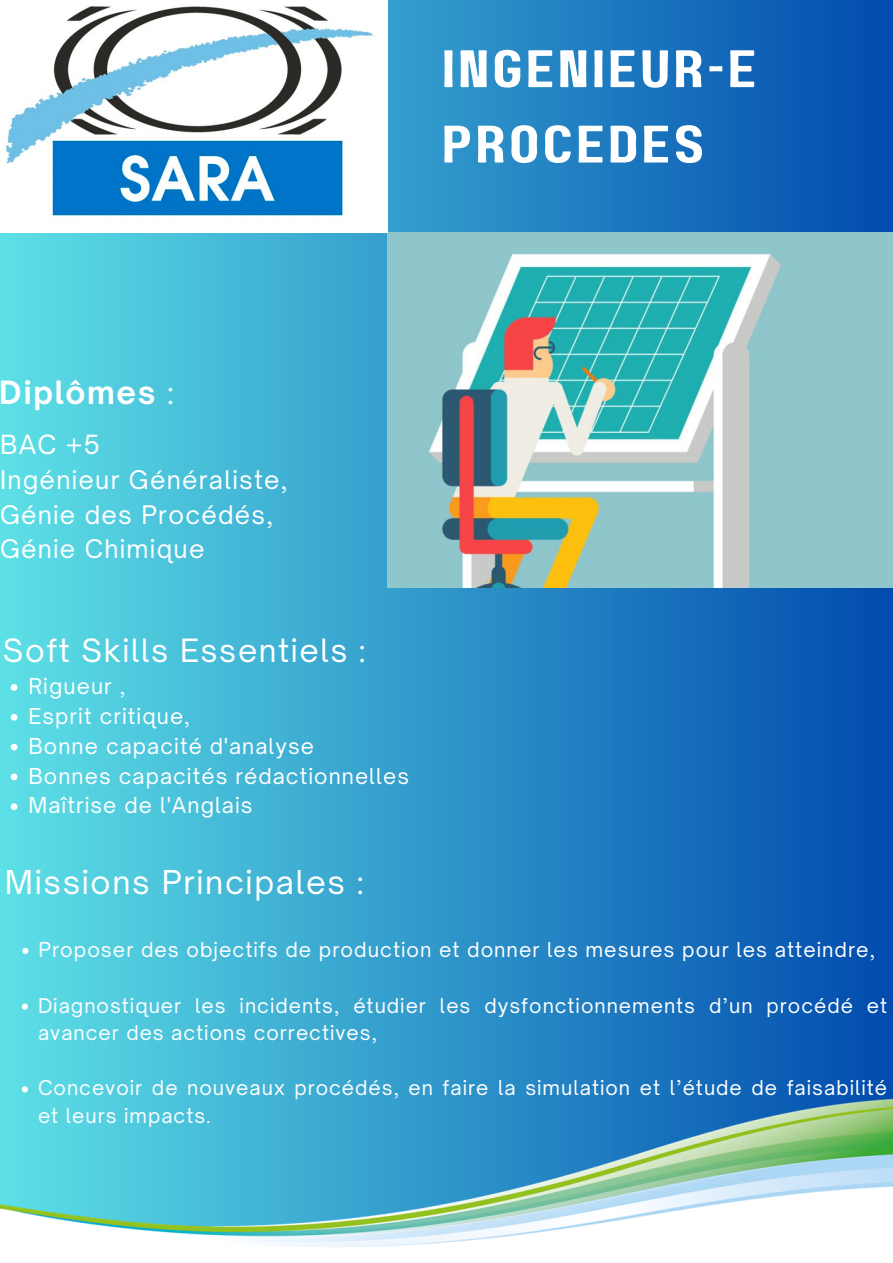
<style>
.page{position:relative;width:893px;height:1263px;background:#fff}
.page>*{position:absolute;margin:0;border:0;box-sizing:border-box;transform-origin:0 0}
.t1{font:52.65px/75.4px "Paalalabas Display Wide BETA";letter-spacing:.05em;color:#fff}
.t2{font:31.5px "Open Sauce One";letter-spacing:.05em;color:#fff}
.t3{font:30.75px "Open Sauce One";letter-spacing:.05em;color:#fff}
.t4{font:700 30.75px "Open Sauce One";letter-spacing:.05em;color:#fff}
.t5{font:25.28px "Open Sauce One";color:#fff}
.t6{font:24.53px/34.9px "Open Sauce One";letter-spacing:.05em;color:#fff}
.t7{font:21px/29.8px "Open Sauce One";letter-spacing:.05em;color:#fff}
.t8{font:19.73px "Open Sauce One";letter-spacing:.05em;color:#fefefe}
.t9{font:19.5px/27.6px "Open Sauce One";letter-spacing:.05em;color:#fefefe}
.s1{font-weight:400}
</style>
<div class="page">
<div style="left:0;top:0;width:893px;height:1263px;background:linear-gradient(to right,#5ee0e6,#014bad)"></div>
<img style="left:388px;top:232px;width:505px;height:356px">
<svg style="left:11px;top:684px;width:6px;height:7px"></svg>
<svg style="left:11px;top:714px;width:6px;height:7px"></svg>
<svg style="left:11px;top:744px;width:6px;height:6px"></svg>
<svg style="left:11px;top:773px;width:6px;height:7px"></svg>
<svg style="left:11px;top:803px;width:6px;height:7px"></svg>
<svg style="left:22px;top:948px;width:7px;height:6px"></svg>
<svg style="left:22px;top:1003px;width:6px;height:7px"></svg>
<svg style="left:22px;top:1086px;width:6px;height:6px"></svg>
<img style="left:0;top:1095px;width:893px;height:168px">
<img style="left:0;top:0;width:388px;height:232px">
<h1 class="t1" style="left:442px;top:35px;width:317px">INGENIEUR-E<br>PROCEDES</h1>
<h3 class="t4" style="left:0;top:373px;width:175px">Diplômes <span class="s1">:</span></h3>
<p class="t5" style="left:0;top:428px;width:101px">BAC +5</p>
<p class="t6" style="left:0;top:462px;width:289px">Ingénieur Généraliste,<br>Génie des Procédés,<br>Génie Chimique</p>
<h3 class="t3" style="left:3px;top:631px;width:364px">Soft Skills Essentiels :</h3>
<p class="t7" style="left:28px;top:671px;width:382px">Rigueur ,<br>Esprit critique,<br>Bonne capacité d'analyse<br>Bonnes capacités rédactionnelles<br>Maîtrise de l'Anglais</p>
<h2 class="t2" style="left:5px;top:862px;width:360px">Missions Principales :</h2>
<p class="t8" style="left:38px;top:937px;width:838px">Proposer des objectifs de production et donner les mesures pour les atteindre,</p>
<p class="t9" style="left:38px;top:991px;width:850px">Diagnostiquer les incidents, étudier les dysfonctionnements d’un procédé et avancer des actions correctives,</p>
<p class="t9" style="left:38px;top:1074px;width:850px">Concevoir de nouveaux procédés, en faire la simulation et l’étude de faisabilité et leurs impacts.</p>
</div>
